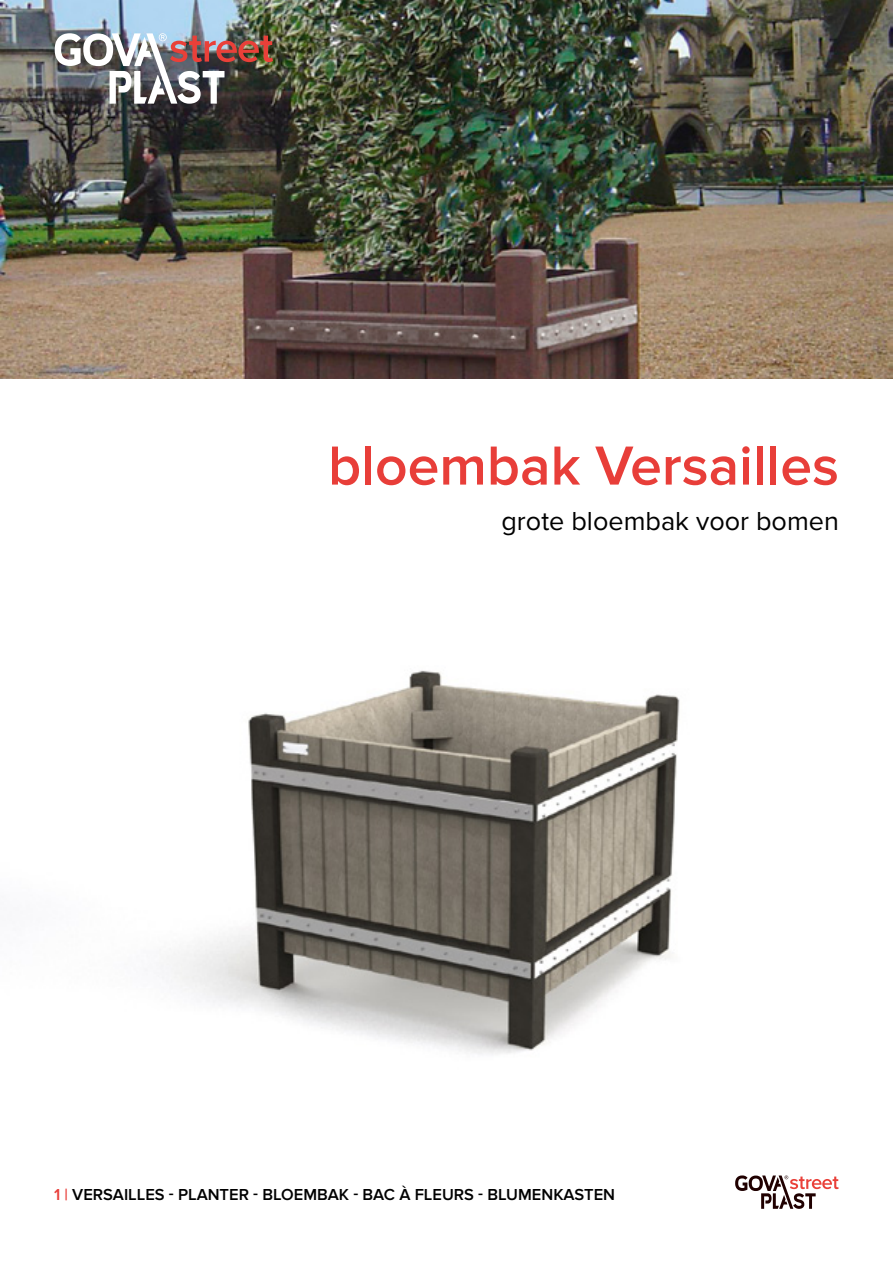
<style>
.page{position:relative;width:893px;height:1263px;background:#fff}
.page>*{position:absolute;margin:0;border:0;box-sizing:border-box;transform-origin:0 0}
.t1{font:600 57px "Proxima Nova";color:#e83e39}
.t2{font:27px "Proxima Nova";color:#000}
.t3{font:600 16.5px "Proxima Nova";color:#000}
.s1{color:#e83e39}
</style>
<div class="page">
<img style="left:0;top:0;width:893px;height:1055px">
<img style="left:55px;top:33px;width:218px;height:71px">
<svg style="left:735px;top:1175px;width:104px;height:34px"></svg>
<p class="t1" style="left:328px;top:433px;width:512px">bloembak Versailles</p>
<p class="t2" style="left:501px;top:505px;width:339px">grote bloembak voor bomen</p>
<p class="t3" style="left:54px;top:1184px;width:563px"><span class="s1">1 |</span> VERSAILLES - PLANTER - BLOEMBAK - BAC À FLEURS - BLUMENKASTEN</p>
</div>
